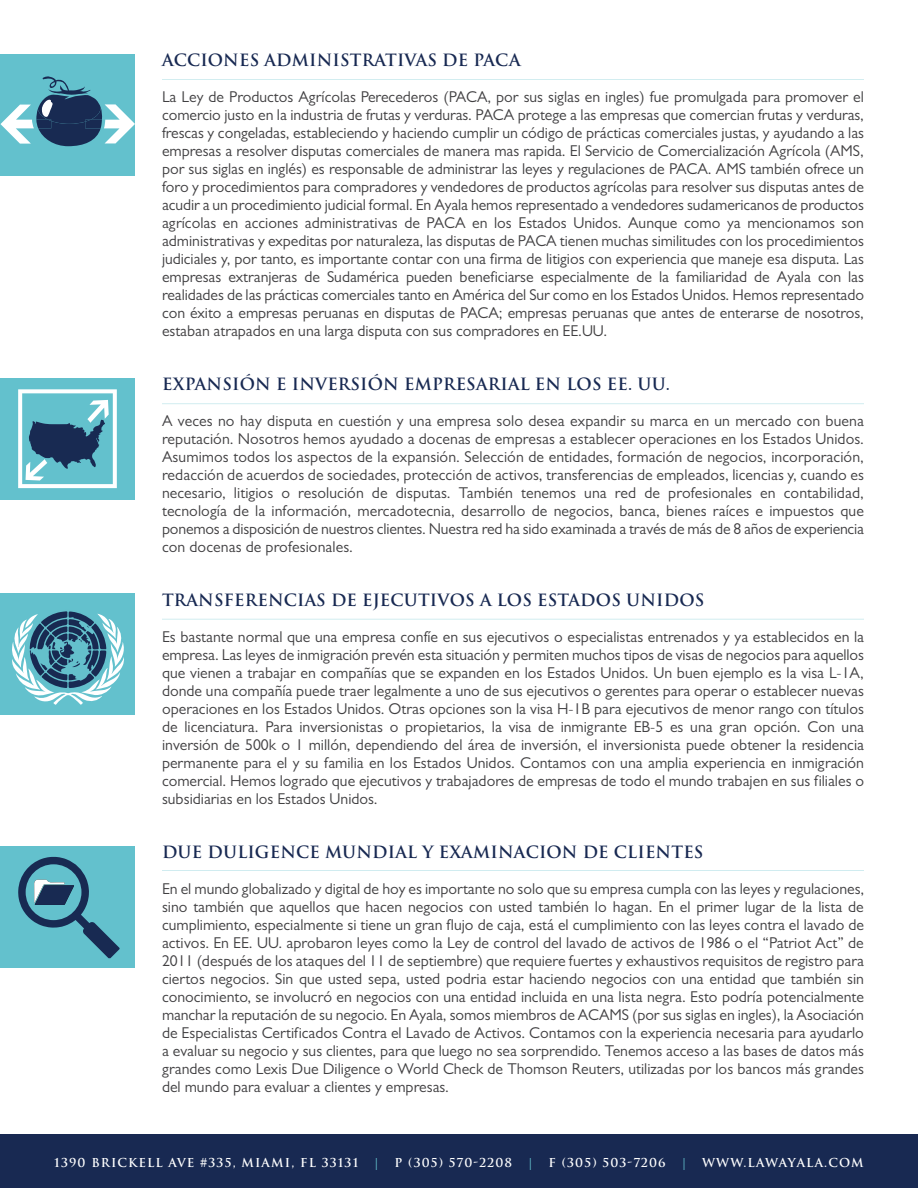
<style>
.page{position:relative;width:918px;height:1188px;background:#fff}
.page>*{position:absolute;margin:0;border:0;box-sizing:border-box;transform-origin:0 0}
.t1{font:700 16.5px "Trajan";letter-spacing:.01em;color:#182952}
.t2{font:15.75px/18px "Gill Sans";color:#414042;text-align:justify}
.t3{font:700 12px "Trajan";letter-spacing:.09em;color:#fff}
.t4{font:700 12px "Trajan Pro";color:#63c1cd}
.s1{font-family:"Trajan Pro"}
</style>
<div class="page">
<div style="left:0;top:378px;width:135px;height:121px;background:#63c1cd"></div>
<div style="left:0;top:1134px;width:918px;height:54px;background:#182952"></div>
<hr style="left:162px;top:79px;width:702px;height:1px;background:#63c1cd">
<hr style="left:162px;top:403px;width:702px;height:1px;background:#63c1cd">
<hr style="left:162px;top:619px;width:702px;height:1px;background:#63c1cd">
<hr style="left:162px;top:870px;width:702px;height:1px;background:#63c1cd">
<svg style="left:18px;top:389px;width:99px;height:99px"></svg>
<div style="left:0;top:593px;width:135px;height:122px;background:#63c1cd"></div>
<div style="left:0;top:846px;width:135px;height:122px;background:#63c1cd"></div>
<svg style="left:12px;top:611px;width:112px;height:94px"></svg>
<div style="left:0;top:54px;width:135px;height:122px;background:#63c1cd"></div>
<svg style="left:0;top:76px;width:135px;height:70px"></svg>
<svg style="left:18px;top:857px;width:102px;height:101px"></svg>
<p class="t1" style="left:162px;top:50px;width:360px">ACCIONES ADMINISTRATIVAS DE PACA</p>
<p class="t2" style="left:162px;top:88px;width:704px">La Ley de Productos Agrícolas Perecederos (PACA, por sus siglas en ingles) fue promulgada para promover el comercio justo en la industria de frutas y verduras. PACA protege a las empresas que comercian frutas y verduras, frescas y congeladas, estableciendo y haciendo cumplir un código de prácticas comerciales justas, y ayudando a las empresas a resolver disputas comerciales de manera mas rapida. El Servicio de Comercialización Agrícola (AMS, por sus siglas en inglés) es responsable de administrar las leyes y regulaciones de PACA. AMS también ofrece un foro y procedimientos para compradores y vendedores de productos agrícolas para resolver sus disputas antes de acudir a un procedimiento judicial formal. En Ayala hemos representado a vendedores sudamericanos de productos agrícolas en acciones administrativas de PACA en los Estados Unidos. Aunque como ya mencionamos son administrativas y expeditas por naturaleza, las disputas de PACA tienen muchas similitudes con los procedimientos judiciales y, por tanto, es importante contar con una firma de litigios con experiencia que maneje esa disputa. Las empresas extranjeras de Sudamérica pueden beneficiarse especialmente de la familiaridad de Ayala con las realidades de las prácticas comerciales tanto en América del Sur como en los Estados Unidos. Hemos representado con éxito a empresas peruanas en disputas de PACA; empresas peruanas que antes de enterarse de nosotros, estaban atrapados en una larga disputa con sus compradores en EE.UU.</p>
<p class="t1" style="left:162px;top:374px;width:510px">EXPANSIÓN E INVERSIÓN EMPRESARIAL EN LOS EE. UU.</p>
<p class="t2" style="left:162px;top:412px;width:704px">A veces no hay disputa en cuestión y una empresa solo desea expandir su marca en un mercado con buena reputación. Nosotros hemos ayudado a docenas de empresas a establecer operaciones en los Estados Unidos.<br>Asumimos todos los aspectos de la expansión. Selección de entidades, formación de negocios, incorporación, redacción de acuerdos de sociedades, protección de activos, transferencias de empleados, licencias y, cuando es necesario, litigios o resolución de disputas. También tenemos una red de profesionales en contabilidad, tecnología de la información, mercadotecnia, desarrollo de negocios, banca, bienes raíces e impuestos que ponemos a disposición de nuestros clientes. Nuestra red ha sido examinada a través de más de 8 años de experiencia con docenas de profesionales.</p>
<p class="t1" style="left:162px;top:590px;width:544px">TRANSFERENCIAS DE EJECUTIVOS A LOS ESTADOS UNIDOS</p>
<p class="t2" style="left:162px;top:628px;width:704px">Es bastante normal que una empresa confíe en sus ejecutivos o especialistas entrenados y ya establecidos en la empresa. Las leyes de inmigración prevén esta situación y permiten muchos tipos de visas de negocios para aquellos que vienen a trabajar en compañías que se expanden en los Estados Unidos. Un buen ejemplo es la visa L-1A, donde una compañía puede traer legalmente a uno de sus ejecutivos o gerentes para operar o establecer nuevas operaciones en los Estados Unidos. Otras opciones son la visa H-1B para ejecutivos de menor rango con títulos de licenciatura. Para inversionistas o propietarios, la visa de inmigrante EB-5 es una gran opción. Con una inversión de 500k o 1 millón, dependiendo del área de inversión, el inversionista puede obtener la residencia permanente para el y su familia en los Estados Unidos. Contamos con una amplia experiencia en inmigración comercial. Hemos logrado que ejecutivos y trabajadores de empresas de todo el mundo trabajen en sus filiales o subsidiarias en los Estados Unidos.</p>
<p class="t1" style="left:162px;top:842px;width:543px">DUE DULIGENCE MUNDIAL Y EXAMINACION DE CLIENTES</p>
<p class="t2" style="left:162px;top:880px;width:704px">En el mundo globalizado y digital de hoy es importante no solo que su empresa cumpla con las leyes y regulaciones, sino también que aquellos que hacen negocios con usted también lo hagan. En el primer lugar de la lista de cumplimiento, especialmente si tiene un gran flujo de caja, está el cumplimiento con las leyes contra el lavado de activos. En EE. UU. aprobaron leyes como la Ley de control del lavado de activos de 1986 o el “Patriot Act” de 2011 (después de los ataques del 11 de septiembre) que requiere fuertes y exhaustivos requisitos de registro para ciertos negocios. Sin que usted sepa, usted podria estar haciendo negocios con una entidad que también sin conocimiento, se involucró en negocios con una entidad incluida en una lista negra. Esto podría potencialmente manchar la reputación de su negocio. En Ayala, somos miembros de ACAMS (por sus siglas en ingles), la Asociación de Especialistas Certificados Contra el Lavado de Activos. Contamos con la experiencia necesaria para ayudarlo a evaluar su negocio y sus clientes, para que luego no sea sorprendido. Tenemos acceso a las bases de datos más grandes como Lexis Due Diligence o World Check de Thomson Reuters, utilizadas por los bancos más grandes del mundo para evaluar a clientes y empresas.</p>
<p class="t3" style="left:54px;top:1155px;width:306px">1390 BRICKELL AVE <span class="s1">#</span>335, MIAMI, FL 33131</p>
<p class="t4" style="left:374px;top:1155px;width:7px">|</p>
<p class="t3" style="left:395px;top:1155px;width:119px">P (305) 570-2208</p>
<p class="t4" style="left:527px;top:1155px;width:7px">|</p>
<p class="t3" style="left:549px;top:1155px;width:119px">F (305) 503-7206</p>
<p class="t4" style="left:681px;top:1155px;width:7px">|</p>
<p class="t3" style="left:702px;top:1155px;width:163px">WWW.LAWAYALA.COM</p>
</div>
